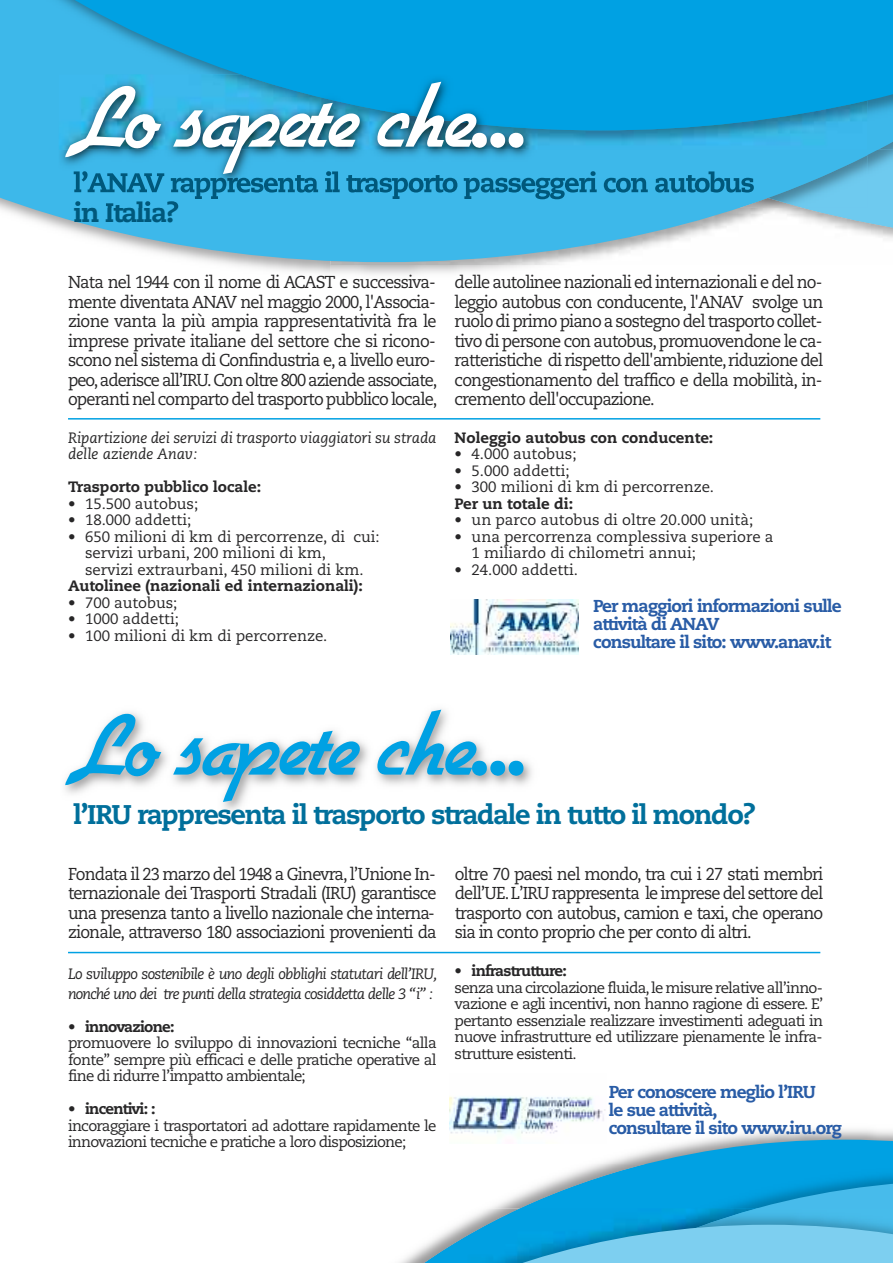
<style>
.page{position:relative;width:893px;height:1263px;background:#fff}
.page>*{position:absolute;margin:0;border:0;box-sizing:border-box;transform-origin:0 0}
.t1{font:82.5px "Contempo";letter-spacing:-.05em;color:#00a1e3}
.t2{font:82.5px "Contempo";letter-spacing:-.05em;color:#fff}
.t3{font:800 27px "Caecilia";letter-spacing:-.05em;color:#006f9b}
.t4{font:800 27px "Caecilia";letter-spacing:-.05em;color:#00587b}
.t5{font:17.25px/19.5px "Caecilia";letter-spacing:-.05em;color:#272627;text-align:justify;scale:.95 1}
.t6{font:800 17.25px/18px "Caecilia";letter-spacing:-.05em;color:#295ca6}
.t7{font:15px/16.5px "Caecilia";letter-spacing:-.045em;color:#272627}
.t8{font:15px/16.5px "Caecilia";color:#272627}
.t9{font:italic 15px/19.5px "Caecilia";letter-spacing:-.05em;color:#272627}
.t10{font:800 15px "Caecilia";color:#272627}
.t11{font:italic 15px/16.5px "Caecilia";letter-spacing:-.005em;color:#272627}
.s1{font-weight:800}
</style>
<div class="page">
<svg style="left:449px;top:1140px;width:444px;height:24px"></svg>
<img style="left:546px;top:1164px;width:347px;height:16px">
<svg style="left:395px;top:1180px;width:498px;height:83px"></svg>
<svg style="left:0;top:150px;width:893px;height:112px;fill:#3db8ea"></svg>
<svg style="left:0;top:0;width:893px;height:130px;background:#0ca4e3"></svg>
<hr style="left:68px;top:418px;width:752px;height:2px;background:#00a1e3">
<hr style="left:68px;top:952px;width:752px;height:1px;background:#00a1e3">
<img style="left:450px;top:600px;width:128px;height:55px">
<img style="left:449px;top:1096px;width:157px;height:47px">
<img style="left:59px;top:74px;width:808px;height:134px">
<img style="left:241px;top:74px;width:626px;height:56px">
<img style="left:74px;top:171px;width:189px;height:28px">
<img style="left:74px;top:201px;width:104px;height:7px">
<h1 class="t2" style="left:74px;top:70px;width:453px">Lo sapete che...</h1>
<h2 class="t4" style="left:74px;top:201px;width:107px">in Italia?</h2>
<p class="t5" style="left:68px;top:274px;width:390px">Nata nel 1944 con il nome di ACAST e successiva&shy;mente diventata ANAV nel maggio 2000, l'Associa&shy;zione vanta la più ampia rappresentatività fra le imprese private italiane del settore che si ricono&shy;scono nel sistema di Confindustria e, a livello euro&shy;peo,aderisce all’IRU.Con oltre 800 aziende associate, operanti nel comparto del trasporto pubblico locale,</p>
<p class="t5" style="left:455px;top:274px;width:389px">delle autolinee nazionali ed internazionali e del no&shy;leggio autobus con conducente, l'ANAV svolge un ruolo di primo piano a sostegno del trasporto collet&shy;tivo di persone con autobus, promuovendone le ca&shy;ratteristiche di rispetto dell'ambiente,riduzione del congestionamento del traffico e della mobilità, in&shy;cremento dell'occupazione.</p>
<p class="t11" style="left:68px;top:431px;width:370px">Ripartizione dei servizi di trasporto viaggiatori su strada delle aziende Anav:</p>
<p class="t10" style="left:68px;top:481px;width:195px">Trasporto pubblico locale:</p>
<p class="t8" style="left:68px;top:497px;width:132px">• 15.500 autobus;</p>
<p class="t8" style="left:68px;top:513px;width:125px">• 18.000 addetti;</p>
<p class="t8" style="left:85px;top:530px;width:296px;text-indent:-17px">• 650 milioni di km di percorrenze, di cui: servizi urbani, 200 milioni di km,<br>servizi extraurbani, 450 milioni di km.</p>
<p class="t10" style="left:68px;top:580px;width:296px">Autolinee (nazionali ed internazionali):</p>
<p class="t8" style="left:68px;top:596px;width:111px">• 700 autobus;</p>
<p class="t8" style="left:68px;top:612px;width:112px">• 1000 addetti;</p>
<p class="t8" style="left:68px;top:629px;width:261px">• 100 milioni di km di percorrenze.</p>
<p class="t10" style="left:455px;top:431px;width:260px">Noleggio autobus con conducente:</p>
<p class="t8" style="left:455px;top:447px;width:123px">• 4.000 autobus;</p>
<p class="t8" style="left:455px;top:464px;width:116px">• 5.000 addetti;</p>
<p class="t8" style="left:455px;top:480px;width:261px">• 300 milioni di km di percorrenze.</p>
<p class="t10" style="left:455px;top:497px;width:120px">Per un totale di:</p>
<p class="t8" style="left:455px;top:513px;width:300px">• un parco autobus di oltre 20.000 unità;</p>
<p class="t8" style="left:472px;top:530px;width:303px;text-indent:-17px">• una percorrenza complessiva superiore a<br>1 miliardo di chilometri annui;</p>
<p class="t8" style="left:455px;top:563px;width:125px">• 24.000 addetti.</p>
<p class="t6" style="left:593px;top:598px;width:250px">Per maggiori informazioni sulle attività di ANAV<br>consultare il sito: www.anav.it</p>
<h1 class="t1" style="left:74px;top:698px;width:453px">Lo sapete che...</h1>
<h2 class="t3" style="left:74px;top:803px;width:683px">l’IRU rappresenta il trasporto stradale in tutto il mondo?</h2>
<p class="t5" style="left:68px;top:865px;width:390px">Fondata il 23 marzo del 1948 a Ginevra, l’Unione In&shy;ternazionale dei Trasporti Stradali (IRU) garantisce una presenza tanto a livello nazionale che interna&shy;zionale, attraverso 180 associazioni provenienti da</p>
<p class="t5" style="left:455px;top:865px;width:389px">oltre 70 paesi nel mondo, tra cui i 27 stati membri dell’UE.L’IRU rappresenta le imprese del settore del trasporto con autobus, camion e taxi, che operano sia in conto proprio che per conto di altri.</p>
<p class="t9" style="left:68px;top:965px;width:371px">Lo sviluppo sostenibile è uno degli obblighi statutari dell’IRU, nonché uno dei tre punti della strategia cosiddetta delle 3 “i” :</p>
<p class="t7" style="left:68px;top:1019px;width:370px">• <span class="s1">innovazione:<br></span>promuovere lo sviluppo di innovazioni tecniche “alla fonte” sempre più efficaci e delle pratiche operative al fine di ridurre l’impatto ambientale;</p>
<p class="t7" style="left:68px;top:1102px;width:370px">• <span class="s1">incentivi: :<br></span>incoraggiare i trasportatori ad adottare rapidamente le innovazioni tecniche e pratiche a loro disposizione;</p>
<p class="t7" style="left:455px;top:964px;width:370px">• <span class="s1">infrastrutture:<br></span>senza una circolazione fluida,le misure relative all’inno&shy;vazione e agli incentivi, non hanno ragione di essere. E’ pertanto essenziale realizzare investimenti adeguati in nuove infrastrutture ed utilizzare pienamente le infra&shy;strutture esistenti.</p>
<p class="t6" style="left:609px;top:1084px;width:235px">Per conoscere meglio l’IRU<br>le sue attività,<br>consultare il sito www.iru.org</p>
</div>
